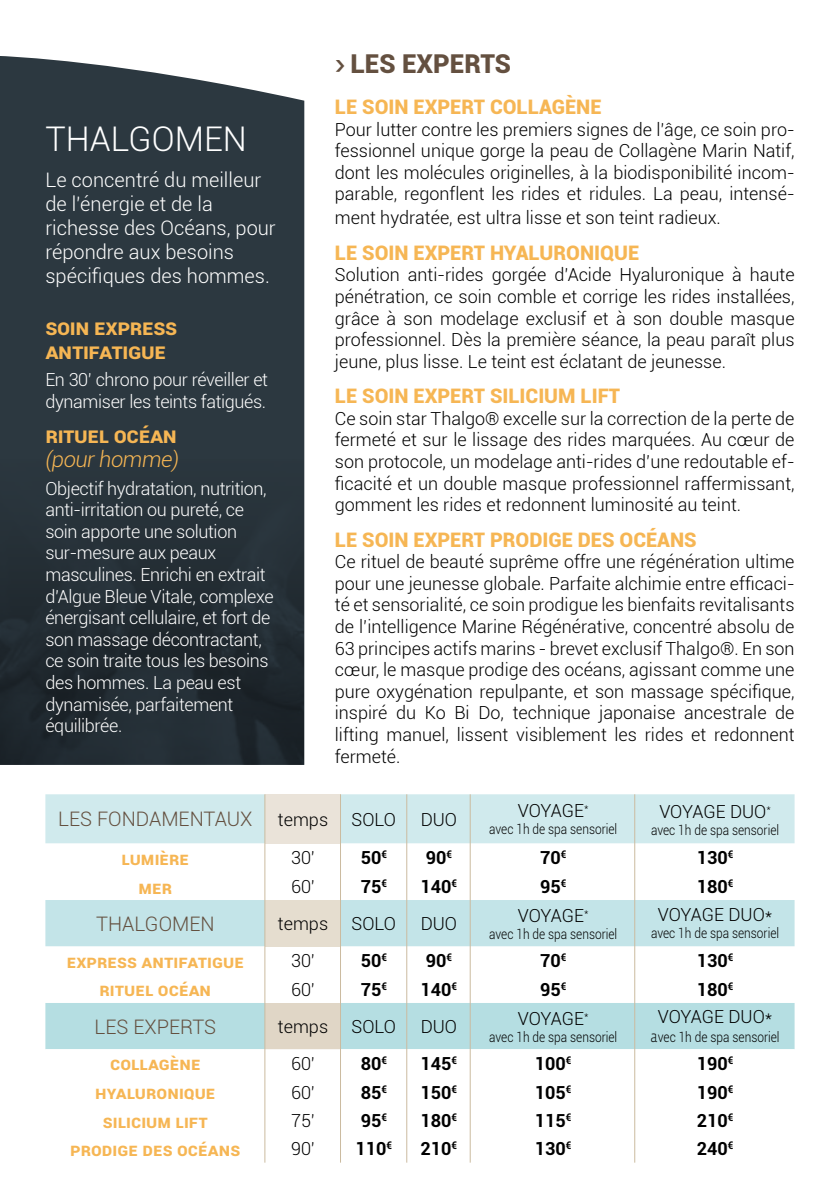
<style>
.page{position:relative;width:840px;height:1191px;background:#fff}
.page>*{position:absolute;margin:0;border:0;box-sizing:border-box;transform-origin:0 0}
.t1{font:300 34px "Roboto";color:#fff}
.t2{font:900 26px "Roboto";color:#645040}
.t3{font:700 22px/24px "Roboto";letter-spacing:-.02em;color:#f6b654}
.t4{font:italic 300 22px "Roboto";letter-spacing:-.02em;color:#f6b654}
.t5{font:300 20px/24px "Roboto";color:#fff}
.t6{font:900 20px "Roboto";color:#f6b654}
.t7{font:300 20px "Roboto";color:#645040}
.t8{font:300 18px/21.6px "Roboto";color:#000;text-align:justify}
.t9{font:300 18px/21.6px "Roboto";letter-spacing:-.02em;color:#fff}
.t10{font:700 18px "Roboto";color:#000}
.t11{font:700 18px "Roboto";color:#f6b654}
.t12{font:300 14px "Roboto";color:#000;scale:.85 1}
.s1{font-family:"Vista Sans";font-weight:700}
.s2{font-family:"Vista Sans";font-size:16px}
</style>
<div class="page">
<div style="left:0;top:56px;width:304px;height:709px;background:#2c3840"></div>
<div style="left:45px;top:794px;width:749px;height:49px;background:#d0eaed"></div>
<div style="left:265px;top:794px;width:75px;height:49px;background:#eae3d9"></div>
<div style="left:45px;top:900px;width:749px;height:46px;background:#c3e4e8"></div>
<div style="left:265px;top:900px;width:75px;height:46px;background:#e5ddcf"></div>
<div style="left:45px;top:1003px;width:749px;height:46px;background:#b5dee2"></div>
<div style="left:265px;top:1003px;width:75px;height:46px;background:#e0d6c6"></div>
<svg style="left:265px;top:1049px;width:371px;height:113px"></svg>
<hr style="left:264px;top:794px;width:1px;height:368px;background:#cbbba0">
<hr style="left:340px;top:794px;width:1px;height:368px;background:#cbbba0">
<hr style="left:406px;top:794px;width:1px;height:368px;background:#cbbba0">
<hr style="left:469px;top:794px;width:1px;height:368px;background:#cbbba0">
<hr style="left:634px;top:794px;width:1px;height:368px;background:#cbbba0">
<img style="left:0;top:459px;width:303px;height:306px">
<h1 class="t1" style="left:45px;top:116px;width:203px">THALGOMEN</h1>
<p class="t5" style="left:45px;top:167px;width:232px">Le concentré du meilleur de l’énergie et de la richesse des Océans, pour répondre aux besoins spécifiques des hommes.</p>
<p class="t3" style="left:45px;top:314px;width:122px">Soin Express<br>Antifatigue</p>
<p class="t9" style="left:45px;top:368px;width:224px">En 30’ chrono pour réveiller et dynamiser les teints fatigués.</p>
<p class="t3" style="left:45px;top:422px;width:133px">Rituel Océan</p>
<p class="t4" style="left:45px;top:444px;width:135px">(pour homme)</p>
<p class="t9" style="left:45px;top:477px;width:230px">Objectif hydratation, nutrition, anti-irritation ou pureté, ce soin apporte une solution sur-mesure aux peaux masculines. Enrichi en extrait d’Algue Bleue Vitale, complexe énergisant cellulaire, et fort de son massage décontractant, ce soin traite tous les besoins des hommes. La peau est dynamisée, parfaitement équilibrée.</p>
<h2 class="t2" style="left:334px;top:45px;width:177px"><span class="s1">&gt;</span> LES EXPERTS</h2>
<p class="t6" style="left:334px;top:93px;width:268px">LE SOIN EXPERT COLLAGÈNE</p>
<p class="t8" style="left:334px;top:118px;width:461px">Pour lutter contre les premiers signes de l’âge, ce soin pro&shy;fessionnel unique gorge la peau de Collagène Marin Natif, dont les molécules originelles, à la biodisponibilité incom&shy;parable, regonflent les rides et ridules. La peau, intensé-</p>
<p class="t8" style="left:334px;top:207px;width:387px">ment hydratée, est ultra lisse et son teint radieux.</p>
<p class="t6" style="left:334px;top:238px;width:306px">LE SOIN EXPERT HYALURONIQUE</p>
<p class="t8" style="left:334px;top:264px;width:461px">Solution anti-rides gorgée d’Acide Hyaluronique à haute pénétration, ce soin comble et corrige les rides installées, grâce à son modelage exclusif et à son double masque professionnel. Dès la première séance, la peau paraît plus jeune, plus lisse. Le teint est éclatant de jeunesse.</p>
<p class="t6" style="left:334px;top:382px;width:287px">LE SOIN EXPERT SILICIUM LIFT</p>
<p class="t8" style="left:334px;top:407px;width:461px">Ce soin star Thalgo® excelle sur la correction de la perte de fermeté et sur le lissage des rides marquées. Au cœur de son protocole, un modelage anti-rides d’une redoutable ef&shy;ficacité et un double masque professionnel raffermissant, gomment les rides et redonnent luminosité au teint.</p>
<p class="t6" style="left:334px;top:525px;width:363px">LE SOIN EXPERT PRODIGE DES OCÉANS</p>
<p class="t8" style="left:334px;top:550px;width:461px">Ce rituel de beauté suprême offre une régénération ultime pour une jeunesse globale. Parfaite alchimie entre efficaci&shy;té et sensorialité, ce soin prodigue les bienfaits revitalisants de l’intelligence Marine Régénérative, concentré absolu de 63 principes actifs marins - brevet exclusif Thalgo®. En son cœur, le masque prodige des océans, agissant comme une pure oxygénation repulpante, et son massage spécifique, inspiré du Ko Bi Do, technique japonaise ancestrale de lifting manuel, lissent visiblement les rides et redonnent fermeté.</p>
<p class="t7" style="left:58px;top:805px;width:196px">LES FONDAMENTAUX</p>
<p class="t8" style="left:278px;top:807px;width:52px">temps</p>
<p class="t8" style="left:351px;top:807px;width:46px">SOLO</p>
<p class="t8" style="left:420px;top:807px;width:38px">DUO</p>
<p class="t8" style="left:517px;top:799px;width:72px">VOYAGE<sup>*</sup></p>
<p class="t12" style="left:489px;top:819px;width:152px">avec 1h de spa sensoriel</p>
<p class="t8" style="left:659px;top:800px;width:113px">VOYAGE DUO<sup>*</sup></p>
<p class="t12" style="left:650px;top:820px;width:152px">avec 1h de spa sensoriel</p>
<p class="t11" style="left:121px;top:846px;width:69px">Lumière</p>
<p class="t8" style="left:291px;top:846px;width:26px">30’</p>
<p class="t10" style="left:360px;top:845px;width:28px">50<sup>€</sup></p>
<p class="t10" style="left:425px;top:845px;width:28px">90<sup>€</sup></p>
<p class="t10" style="left:539px;top:845px;width:28px">70<sup>€</sup></p>
<p class="t10" style="left:696px;top:845px;width:38px">130<sup>€</sup></p>
<p class="t11" style="left:138px;top:874px;width:35px">Mer</p>
<p class="t8" style="left:291px;top:874px;width:26px">60’</p>
<p class="t10" style="left:360px;top:873px;width:28px">75<sup>€</sup></p>
<p class="t10" style="left:420px;top:873px;width:38px">140<sup>€</sup></p>
<p class="t10" style="left:539px;top:873px;width:28px">95<sup>€</sup></p>
<p class="t10" style="left:696px;top:873px;width:38px">180<sup>€</sup></p>
<p class="t7" style="left:96px;top:909px;width:120px">THALGOMEN</p>
<p class="t8" style="left:278px;top:912px;width:52px">temps</p>
<p class="t8" style="left:351px;top:912px;width:46px">SOLO</p>
<p class="t8" style="left:420px;top:912px;width:38px">DUO</p>
<p class="t8" style="left:657px;top:903px;width:116px">VOYAGE DUO*</p>
<p class="t12" style="left:650px;top:923px;width:152px">avec 1h de spa sensoriel</p>
<p class="t8" style="left:517px;top:904px;width:72px">VOYAGE<sup>*</sup></p>
<p class="t12" style="left:489px;top:924px;width:152px">avec 1h de spa sensoriel</p>
<p class="t11" style="left:67px;top:949px;width:179px">Express Antifatigue</p>
<p class="t8" style="left:291px;top:949px;width:26px">30’</p>
<p class="t10" style="left:360px;top:948px;width:28px">50<sup>€</sup></p>
<p class="t10" style="left:425px;top:948px;width:28px">90<sup>€</sup></p>
<p class="t10" style="left:539px;top:948px;width:28px">70<sup>€</sup></p>
<p class="t10" style="left:696px;top:948px;width:38px">130<sup>€</sup></p>
<p class="t11" style="left:99px;top:976px;width:113px">Rituel Océan</p>
<p class="t8" style="left:291px;top:977px;width:26px">60’</p>
<p class="t10" style="left:360px;top:976px;width:28px">75<sup>€</sup></p>
<p class="t10" style="left:420px;top:976px;width:38px">140<sup>€</sup></p>
<p class="t10" style="left:539px;top:976px;width:28px">95<sup>€</sup></p>
<p class="t10" style="left:696px;top:976px;width:38px">180<sup>€</sup></p>
<p class="t7" style="left:94px;top:1012px;width:123px">LES EXPERTS</p>
<p class="t8" style="left:278px;top:1015px;width:52px">temps</p>
<p class="t8" style="left:351px;top:1015px;width:46px">SOLO</p>
<p class="t8" style="left:420px;top:1015px;width:38px">DUO</p>
<p class="t8" style="left:657px;top:1005px;width:116px">VOYAGE DUO*</p>
<p class="t12" style="left:650px;top:1027px;width:153px"><span class="s2">a</span>vec 1h de spa sensoriel</p>
<p class="t8" style="left:517px;top:1007px;width:72px">VOYAGE<sup>*</sup></p>
<p class="t12" style="left:489px;top:1026px;width:152px">avec 1h de spa sensoriel</p>
<p class="t11" style="left:110px;top:1051px;width:92px">Collagène</p>
<p class="t8" style="left:291px;top:1052px;width:26px">60’</p>
<p class="t10" style="left:360px;top:1051px;width:28px">80<sup>€</sup></p>
<p class="t10" style="left:420px;top:1051px;width:38px">145<sup>€</sup></p>
<p class="t10" style="left:534px;top:1051px;width:38px">100<sup>€</sup></p>
<p class="t10" style="left:696px;top:1051px;width:38px">190<sup>€</sup></p>
<p class="t11" style="left:95px;top:1079px;width:122px">Hyaluronique</p>
<p class="t8" style="left:291px;top:1080px;width:26px">60’</p>
<p class="t10" style="left:360px;top:1079px;width:28px">85<sup>€</sup></p>
<p class="t10" style="left:420px;top:1079px;width:38px">150<sup>€</sup></p>
<p class="t10" style="left:534px;top:1079px;width:38px">105<sup>€</sup></p>
<p class="t10" style="left:696px;top:1079px;width:38px">190<sup>€</sup></p>
<p class="t11" style="left:103px;top:1108px;width:106px">Silicium lift</p>
<p class="t8" style="left:291px;top:1109px;width:26px">75’</p>
<p class="t10" style="left:360px;top:1107px;width:28px">95<sup>€</sup></p>
<p class="t10" style="left:420px;top:1107px;width:38px">180<sup>€</sup></p>
<p class="t10" style="left:534px;top:1107px;width:38px">115<sup>€</sup></p>
<p class="t10" style="left:696px;top:1107px;width:38px">210<sup>€</sup></p>
<p class="t11" style="left:70px;top:1137px;width:170px">Prodige des océans</p>
<p class="t8" style="left:291px;top:1137px;width:26px">90’</p>
<p class="t10" style="left:355px;top:1136px;width:38px">110<sup>€</sup></p>
<p class="t10" style="left:420px;top:1136px;width:38px">210<sup>€</sup></p>
<p class="t10" style="left:534px;top:1136px;width:38px">130<sup>€</sup></p>
<p class="t10" style="left:696px;top:1136px;width:38px">240<sup>€</sup></p>
</div>
